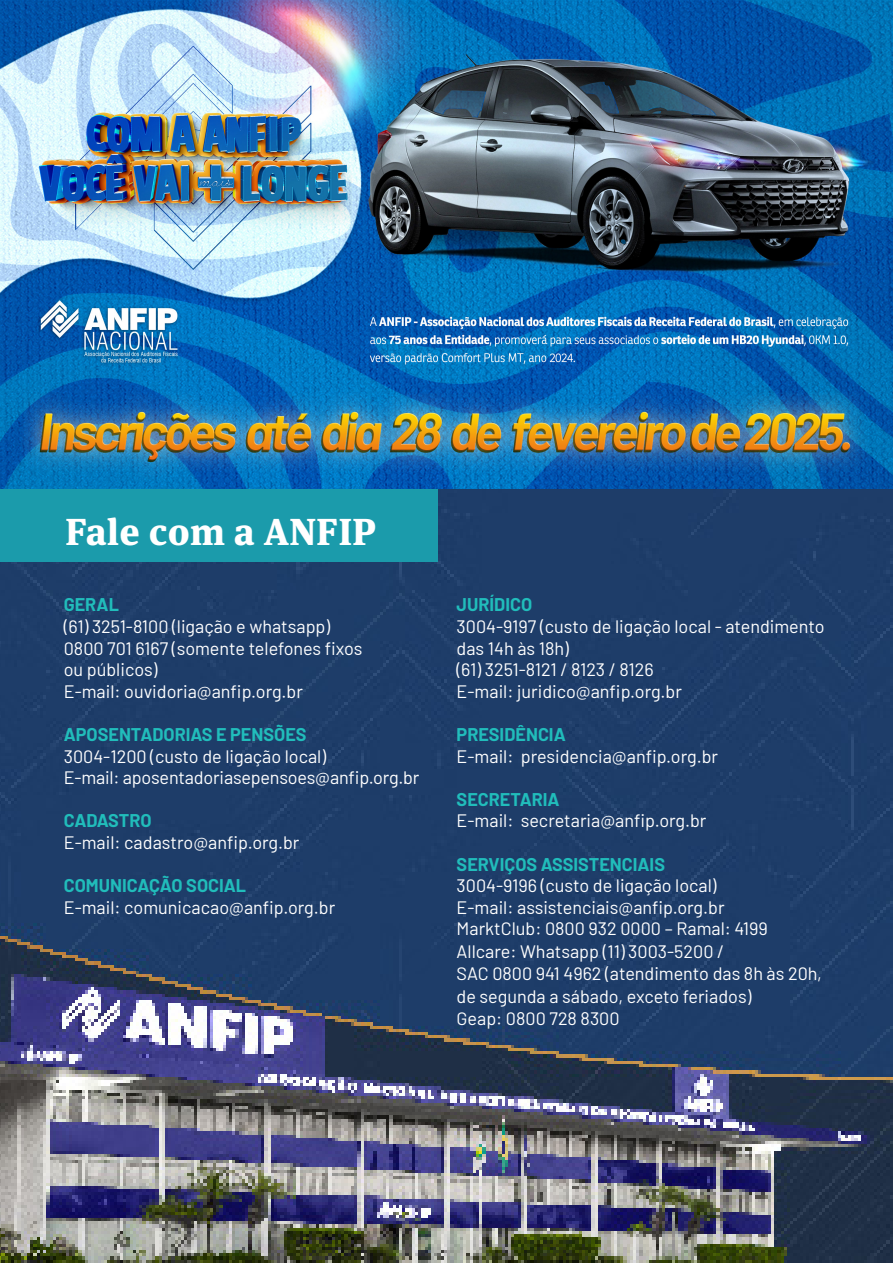
<style>
.page{position:relative;width:893px;height:1263px;background:#fff}
.page>*{position:absolute;margin:0;border:0;box-sizing:border-box;transform-origin:0 0}
.Título{font:800 37.5px "Meta Serif Pro";letter-spacing:.01em;color:#fff}
.pergunta{font:18px/21.6px "Barlow";color:#fff}
.pergunta-2{font:700 18px "Barlow";color:#21bdbb}
</style>
<div class="page">
<img style="left:0;top:0;width:893px;height:490px">
<img style="left:0;top:490px;width:893px;height:773px">
<div style="left:0;top:490px;width:437px;height:72px;background:#1b9bab"></div>
<p class="Título" style="left:65px;top:501px;width:312px">Fale com a ANFIP</p>
<p class="pergunta-2" style="left:64px;top:591px;width:57px">GERAL</p>
<p class="pergunta" style="left:64px;top:614px;width:268px">(61) 3251-8100 (ligação e whatsapp)</p>
<p class="pergunta" style="left:64px;top:636px;width:300px">0800 701 6167 (somente telefones fixos ou públicos)</p>
<p class="pergunta" style="left:64px;top:679px;width:241px">E-mail: ouvidoria@anfip.org.br</p>
<p class="pergunta-2" style="left:64px;top:721px;width:244px">APOSENTADORIAS E PENSÕES</p>
<p class="pergunta" style="left:64px;top:744px;width:264px">3004-1200 (custo de ligação local)</p>
<p class="pergunta" style="left:64px;top:765px;width:357px">E-mail: aposentadoriasepensoes@anfip.org.br</p>
<p class="pergunta-2" style="left:64px;top:807px;width:89px">CADASTRO</p>
<p class="pergunta" style="left:64px;top:830px;width:237px">E-mail: cadastro@anfip.org.br</p>
<p class="pergunta-2" style="left:64px;top:872px;width:184px">COMUNICAÇÃO SOCIAL</p>
<p class="pergunta" style="left:64px;top:895px;width:273px">E-mail: comunicacao@anfip.org.br</p>
<p class="pergunta-2" style="left:457px;top:591px;width:77px">JURÍDICO</p>
<p class="pergunta" style="left:457px;top:614px;width:369px">3004-9197 (custo de ligação local - atendimento das 14h às 18h)</p>
<p class="pergunta" style="left:457px;top:657px;width:199px">(61) 3251-8121 / 8123 / 8126</p>
<p class="pergunta" style="left:457px;top:679px;width:227px">E-mail: juridico@anfip.org.br</p>
<p class="pergunta-2" style="left:457px;top:721px;width:111px">PRESIDÊNCIA</p>
<p class="pergunta" style="left:457px;top:744px;width:263px">E-mail: presidencia@anfip.org.br</p>
<p class="pergunta-2" style="left:457px;top:786px;width:105px">SECRETARIA</p>
<p class="pergunta" style="left:457px;top:809px;width:251px">E-mail: secretaria@anfip.org.br</p>
<p class="pergunta-2" style="left:457px;top:851px;width:210px">SERVIÇOS ASSISTENCIAIS</p>
<p class="pergunta" style="left:457px;top:873px;width:261px">3004-9196 (custo de ligação local)</p>
<p class="pergunta" style="left:457px;top:895px;width:269px">E-mail: assistenciais@anfip.org.br</p>
<p class="pergunta" style="left:457px;top:917px;width:313px">MarktClub: 0800 932 0000 – Ramal: 4199</p>
<p class="pergunta" style="left:457px;top:939px;width:269px">Allcare: Whatsapp (11) 3003-5200 /</p>
<p class="pergunta" style="left:457px;top:961px;width:367px;line-height:22.5px">SAC 0800 941 4962 (atendimento das 8h às 20h, de segunda a sábado, exceto feriados)</p>
<p class="pergunta" style="left:457px;top:1007px;width:164px">Geap: 0800 728 8300</p>
</div>
